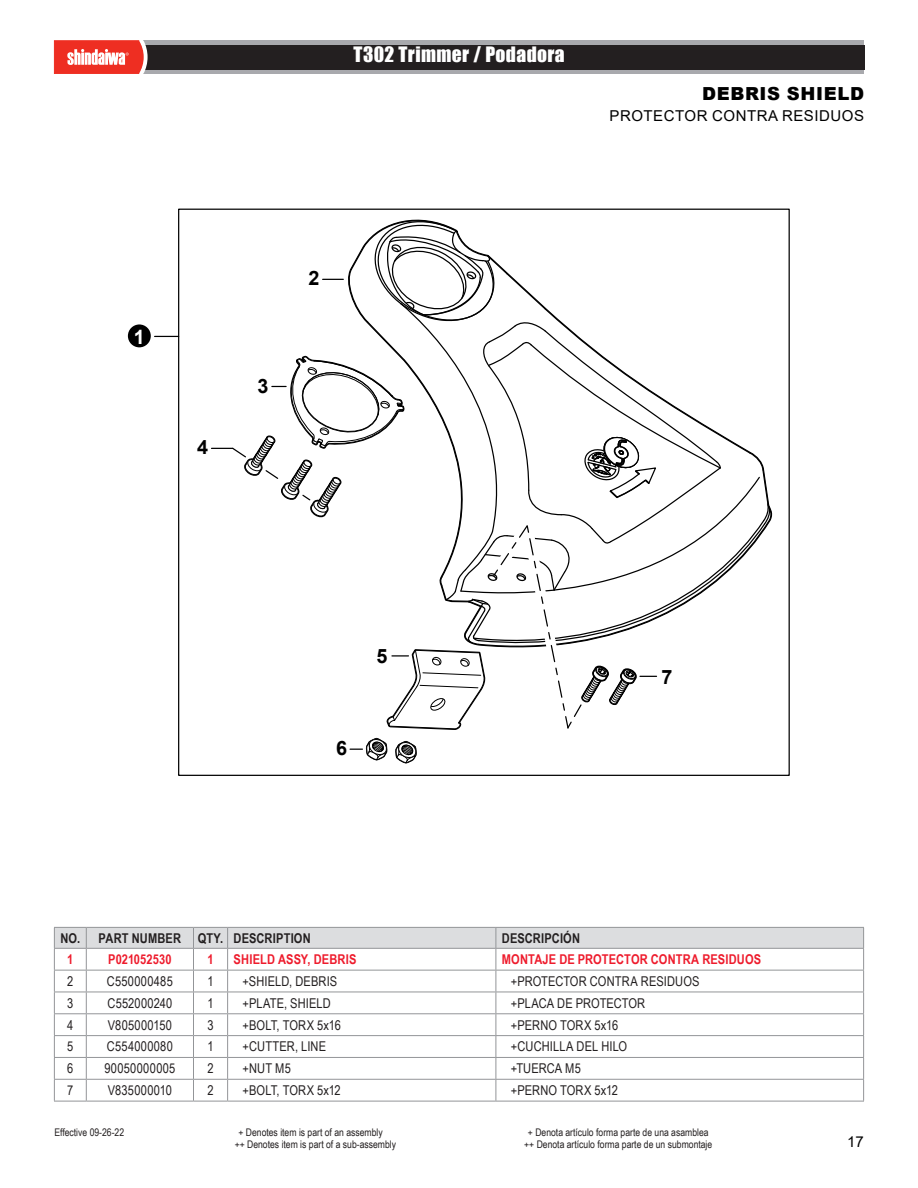
<style>
.page{position:relative;width:918px;height:1188px;background:#fff}
.page>*{position:absolute;margin:0;border:0;box-sizing:border-box;transform-origin:0 0}
.t1{font:700 19.8px "Arial";color:#000}
.t2{font:700 19.8px "Arial";color:#fff}
.t3{font:19.5px "Impact";letter-spacing:.02em;color:#fff}
.t4{font:900 18px "Arial";letter-spacing:.035em;color:#000}
.t5{font:15px "Arial";letter-spacing:.035em;color:#000}
.t6{font:13.5px "Arial Narrow";letter-spacing:.01em;color:#231f20}
.t7{font:700 13.5px "Arial Narrow";letter-spacing:.01em;color:#ee1b2c}
.t8{font:700 13.5px "Arial Narrow";letter-spacing:.01em;color:#231f20}
.t9{font:10.5px "Arial Narrow";color:#231f20}
</style>
<div class="page">
<div style="left:143px;top:41px;width:721px;height:33px;background:#a8a9ad"></div>
<div style="left:145px;top:45px;width:719px;height:24px;background:#231f20"></div>
<svg style="left:54px;top:40px;width:94px;height:34px;background:#ef6158"></svg>
<div style="left:128px;top:324px;width:23px;height:23px;background:#000;border-radius:50%"></div>
<svg style="left:155px;top:336px;width:23px;height:1px"></svg>
<svg style="left:212px;top:219px;width:561px;height:545px"></svg>
<hr style="left:54px;top:1101px;width:32px;height:1px;background:#939598">
<hr style="left:86px;top:1101px;width:107px;height:1px;background:#939598">
<hr style="left:194px;top:1101px;width:34px;height:1px;background:#939598">
<hr style="left:228px;top:1101px;width:268px;height:1px;background:#939598">
<hr style="left:496px;top:1101px;width:368px;height:1px;background:#939598">
<svg style="left:54px;top:927px;width:810px;height:174px"></svg>
<h2 class="t3" style="left:354px;top:39px;width:213px">T302 Trimmer / Podadora</h2>
<h3 class="t4" style="left:702px;top:80px;width:163px">DEBRIS SHIELD</h3>
<p class="t5" style="left:609px;top:105px;width:256px">PROTECTOR CONTRA RESIDUOS</p>
<h1 class="t2" style="left:134px;top:323px;width:13px">1</h1>
<h1 class="t1" style="left:197px;top:433px;width:13px">4</h1>
<h1 class="t1" style="left:257px;top:372px;width:13px">3</h1>
<h1 class="t1" style="left:309px;top:264px;width:13px">2</h1>
<h1 class="t1" style="left:376px;top:642px;width:13px">5</h1>
<h1 class="t1" style="left:336px;top:734px;width:13px">6</h1>
<h1 class="t1" style="left:662px;top:663px;width:13px">7</h1>
<p class="t8" style="left:60px;top:928px;width:252px">NO. PART NUMBER QTY. DESCRIPTION</p>
<p class="t8" style="left:502px;top:928px;width:80px">DESCRIPCIÓN</p>
<p class="t7" style="left:67px;top:949px;width:8px">1</p>
<p class="t7" style="left:108px;top:949px;width:65px">P021052530</p>
<p class="t7" style="left:207px;top:949px;width:8px">1</p>
<p class="t7" style="left:234px;top:949px;width:124px">SHIELD ASSY, DEBRIS</p>
<p class="t7" style="left:502px;top:949px;width:261px">MONTAJE DE PROTECTOR CONTRA RESIDUOS</p>
<p class="t6" style="left:67px;top:971px;width:8px">2</p>
<p class="t6" style="left:107px;top:971px;width:67px">C550000485</p>
<p class="t6" style="left:207px;top:971px;width:8px">1</p>
<p class="t6" style="left:243px;top:971px;width:96px">+SHIELD, DEBRIS</p>
<p class="t6" style="left:511px;top:971px;width:190px">+PROTECTOR CONTRA RESIDUOS</p>
<p class="t6" style="left:67px;top:993px;width:8px">3</p>
<p class="t6" style="left:108px;top:993px;width:66px">C552000240</p>
<p class="t6" style="left:207px;top:993px;width:8px">1</p>
<p class="t6" style="left:243px;top:993px;width:90px">+PLATE, SHIELD</p>
<p class="t6" style="left:511px;top:993px;width:136px">+PLACA DE PROTECTOR</p>
<p class="t6" style="left:67px;top:1015px;width:8px">4</p>
<p class="t6" style="left:108px;top:1015px;width:65px">V805000150</p>
<p class="t6" style="left:207px;top:1015px;width:8px">3</p>
<p class="t6" style="left:243px;top:1015px;width:100px">+BOLT, TORX 5x16</p>
<p class="t6" style="left:511px;top:1015px;width:109px">+PERNO TORX 5x16</p>
<p class="t6" style="left:67px;top:1037px;width:8px">5</p>
<p class="t6" style="left:107px;top:1037px;width:67px">C554000080</p>
<p class="t6" style="left:207px;top:1037px;width:8px">1</p>
<p class="t6" style="left:243px;top:1037px;width:85px">+CUTTER, LINE</p>
<p class="t6" style="left:511px;top:1037px;width:118px">+CUCHILLA DEL HILO</p>
<p class="t6" style="left:67px;top:1059px;width:8px">6</p>
<p class="t6" style="left:104px;top:1059px;width:72px">90050000005</p>
<p class="t6" style="left:207px;top:1059px;width:8px">2</p>
<p class="t6" style="left:243px;top:1059px;width:50px">+NUT M5</p>
<p class="t6" style="left:511px;top:1059px;width:72px">+TUERCA M5</p>
<p class="t6" style="left:67px;top:1080px;width:8px">7</p>
<p class="t6" style="left:108px;top:1080px;width:66px">V835000010</p>
<p class="t6" style="left:207px;top:1080px;width:8px">2</p>
<p class="t6" style="left:243px;top:1080px;width:100px">+BOLT, TORX 5x12</p>
<p class="t6" style="left:511px;top:1080px;width:109px">+PERNO TORX 5x12</p>
<p class="t9" style="left:54px;top:1124px;width:71px">Effective 09-26-22</p>
<p class="t9" style="left:238px;top:1124px;width:146px">+ Denotes item is part of an assembly</p>
<p class="t9" style="left:528px;top:1124px;width:182px">+ Denota artículo forma parte de una asamblea</p>
<p class="t9" style="left:235px;top:1136px;width:163px">++ Denotes item is part of a sub-assembly</p>
<p class="t9" style="left:524px;top:1136px;width:190px">++ Denota artículo forma parte de un submontaje</p>
<p class="t5" style="left:847px;top:1132px;width:18px">17</p>
</div>
